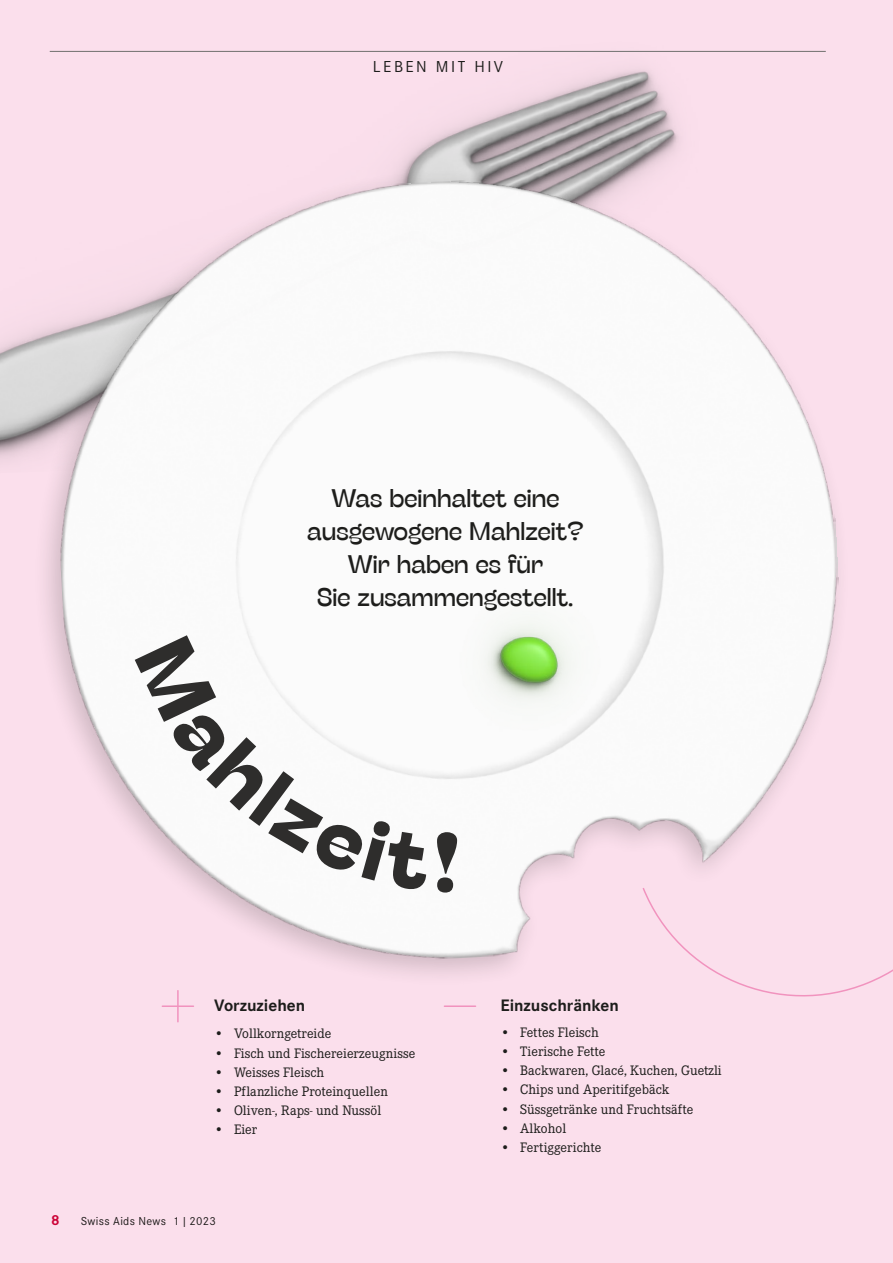
<style>
.page{position:relative;width:893px;height:1263px;background:#fbdfec}
.page>*{position:absolute;margin:0;border:0;box-sizing:border-box;transform-origin:0 0}
.t1{font:25.5px/33px "Stinger Fit";letter-spacing:.005em;color:#1d1d1b;text-align:center}
.t2{font:700 17.25px "Corporate STOT";color:#1d1d1b}
.t3{font:16.5px "Corporate STOT";letter-spacing:.15em;color:#1d1d1b}
.t4{font:700 15px "Corporate STOT";color:#d0043d}
.t5{font:14.25px "Corporate ETOT";letter-spacing:.005em;color:#1d1d1b}
.t6{font:12px "Corporate STOT";letter-spacing:.025em;color:#1d1d1b}
</style>
<div class="page">
<img style="left:0;top:38px;width:718px;height:435px">
<div style="left:32px;top:168px;width:819px;height:819px;background:#1d1d1b;opacity:.2"></div>
<img style="left:42px;top:162px;width:816px;height:816px">
<div style="left:641px;top:885px;width:252px;height:134px;background:#fbdfec"></div>
<hr style="left:50px;top:51px;width:776px;height:1px;background:#70706f">
<hr style="left:162px;top:1005px;width:31px;height:2px;background:#f193be">
<hr style="left:177px;top:991px;width:2px;height:31px;background:#f193be">
<hr style="left:444px;top:1005px;width:32px;height:2px;background:#f193be">
<img style="left:446px;top:583px;width:165px;height:153px">
<svg style="left:135px;top:635px;width:322px;height:258px"></svg>
<p class="t3" style="left:373px;top:57px;width:132px">LEBEN MIT HIV</p>
<h1 class="t1" style="left:307px;top:481px;width:278px">Was beinhaltet eine ausgewogene Mahlzeit?<br>Wir haben es für<br>Sie zusammengestellt.</h1>
<p class="t2" style="left:214px;top:995px;width:93px">Vorzuziehen</p>
<p class="t5" style="left:214px;top:1026px;width:119px">• Vollkorngetreide</p>
<p class="t5" style="left:214px;top:1045px;width:203px">• Fisch und Fischereierzeugnisse</p>
<p class="t5" style="left:214px;top:1064px;width:111px">• Weisses Fleisch</p>
<p class="t5" style="left:214px;top:1083px;width:175px">• Pflanzliche Proteinquellen</p>
<p class="t5" style="left:214px;top:1103px;width:169px">• Oliven-, Raps- und Nussöl</p>
<p class="t5" style="left:214px;top:1122px;width:44px">• Eier</p>
<p class="t4" style="left:51px;top:1211px;width:10px">8</p>
<p class="t6" style="left:81px;top:1214px;width:137px">Swiss Aids News 1 | 2023</p>
<p class="t2" style="left:500px;top:995px;width:120px">Einzuschränken</p>
<p class="t5" style="left:500px;top:1024px;width:100px">• Fettes Fleisch</p>
<p class="t5" style="left:500px;top:1044px;width:107px">• Tierische Fette</p>
<p class="t5" style="left:500px;top:1063px;width:223px">• Backwaren, Glacé, Kuchen, Guetzli</p>
<p class="t5" style="left:500px;top:1082px;width:171px">• Chips und Aperitifgebäck</p>
<p class="t5" style="left:500px;top:1101px;width:195px">• Süssgetränke und Fruchtsäfte</p>
<p class="t5" style="left:500px;top:1120px;width:67px">• Alkohol</p>
<p class="t5" style="left:500px;top:1139px;width:103px">• Fertiggerichte</p>
</div>
